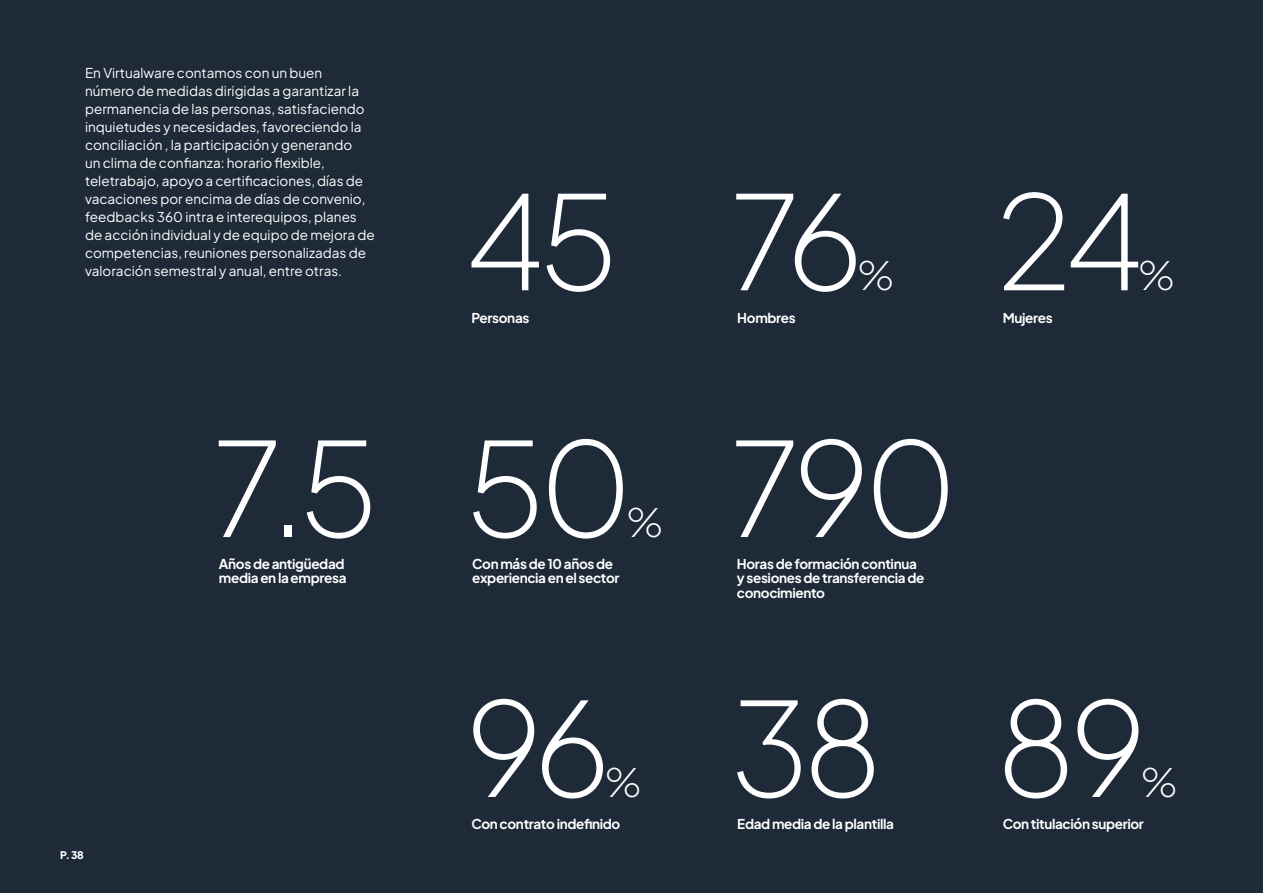
<style>
.page{position:relative;width:1263px;height:893px;background:#1e2a38}
.page>*{position:absolute;margin:0;border:0;box-sizing:border-box;transform-origin:0 0}
.t1{font:200 129.6px "Plus Jakarta Sans";letter-spacing:-.04em;color:#fff}
.t2{font:200 38.85px "Plus Jakarta Sans";color:#fff}
.t3{font:13.5px/18px "Plus Jakarta Sans";color:#fff}
.t4{font:700 13.5px/14.2px "Plus Jakarta Sans";letter-spacing:-.025em;color:#fff}
.t5{font:800 10.5px "Plus Jakarta Sans";color:#fff}
</style>
<div class="page">
<p class="t3" style="left:85px;top:63px;width:291px">En Virtualware contamos con un buen número de medidas dirigidas a garantizar la permanencia de las personas, satisfaciendo inquietudes y necesidades, favoreciendo la conciliación , la participación y generando<br>un clima de confianza: horario flexible, teletrabajo, apoyo a certificaciones, días de vacaciones por encima de días de convenio, feedbacks 360 intra e interequipos, planes de acción individual y de equipo de mejora de competencias, reuniones personalizadas de valoración semestral y anual, entre otras.</p>
<p class="t5" style="left:60px;top:847px;width:25px">P. 38</p>
<h1 class="t1" style="left:213px;top:383px;width:166px">7.5</h1>
<p class="t4" style="left:219px;top:556px;width:129px">Años de antigüedad media en la empresa</p>
<h1 class="t1" style="left:466px;top:136px;width:154px">45</h1>
<p class="t4" style="left:471px;top:309px;width:59px">Personas</p>
<h1 class="t1" style="left:466px;top:383px;width:168px">50</h1>
<h2 class="t2" style="left:627px;top:491px;width:38px">%</h2>
<p class="t4" style="left:472px;top:556px;width:149px">Con más de 10 años de experiencia en el sector</p>
<h1 class="t1" style="left:466px;top:643px;width:146px">96</h1>
<h2 class="t2" style="left:605px;top:751px;width:38px">%</h2>
<p class="t4" style="left:471px;top:815px;width:150px">Con contrato indefinido</p>
<h1 class="t1" style="left:731px;top:136px;width:134px">76</h1>
<h2 class="t2" style="left:858px;top:244px;width:38px">%</h2>
<p class="t4" style="left:737px;top:309px;width:60px">Hombres</p>
<h1 class="t1" style="left:731px;top:383px;width:228px">790</h1>
<p class="t4" style="left:737px;top:556px;width:189px">Horas de formación continua y sesiones de transferencia de conocimiento</p>
<h1 class="t1" style="left:731px;top:643px;width:153px">38</h1>
<p class="t4" style="left:737px;top:815px;width:158px">Edad media de la plantilla</p>
<h1 class="t1" style="left:997px;top:136px;width:149px">24</h1>
<h2 class="t2" style="left:1138px;top:244px;width:38px">%</h2>
<p class="t4" style="left:1003px;top:309px;width:51px">Mujeres</p>
<h1 class="t1" style="left:997px;top:643px;width:151px">89</h1>
<h2 class="t2" style="left:1141px;top:751px;width:38px">%</h2>
<p class="t4" style="left:1003px;top:815px;width:143px">Con titulación superior</p>
</div>
